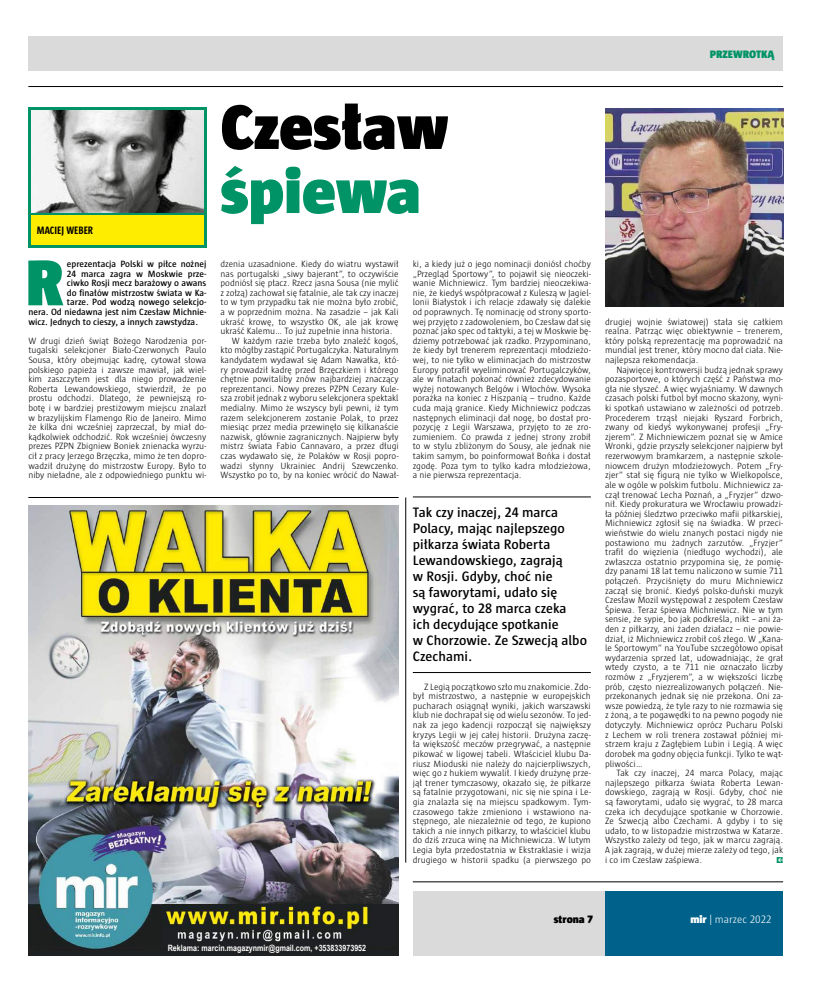
<style>
.page{position:relative;width:820px;height:993px;background:#fff}
.page>*{position:absolute;margin:0;border:0;box-sizing:border-box;transform-origin:0 0}
.t1{font:900 66.2px "Sun";color:#009366}
.t2{font:900 64px "Sun";color:#000}
.t3{font:900 64px "Sun";color:#009366}
.t4{font:600 14px/16px "Sun";color:#000}
.t5{font:300 11px "Sun";color:#fff}
.t6{font:700 condensed 11px "Sun";color:#000}
.t7{font:900 11px "Sun";color:#009366}
.t8{font:900 11px "Sun";color:#000}
.t9{font:300 9.3px/9.6px "Sun";letter-spacing:-.005em;color:#000;text-align:justify}
.t10{font:600 9.3px "Sun";color:#000}
.t11{font:700 8.7px "Arial Narrow";color:#fff}
.s1{font-weight:900}
</style>
<div class="page">
<hr style="left:28px;top:86px;width:754px;height:1px;background:#000">
<div style="left:604px;top:891px;width:178px;height:64px;background:#00628b"></div>
<div style="left:412px;top:891px;width:192px;height:64px;background:#dadada"></div>
<hr style="left:412px;top:881px;width:370px;height:1px;background:#000">
<div style="left:28px;top:37px;width:754px;height:34px;background:#dadada"></div>
<div style="left:28px;top:107px;width:178px;height:140px;background:linear-gradient(to right,#009366,#009366)"></div>
<img style="left:31px;top:110px;width:172px;height:102px">
<div style="left:31px;top:215px;width:172px;height:30px;background:#ffed00"></div>
<hr style="left:28px;top:497px;width:370px;height:1px;background:#000">
<hr style="left:405px;top:497px;width:1px;height:365px;background:#000">
<div style="left:28px;top:894px;width:370px;height:61px;background:#1f2021"></div>
<img style="left:28px;top:505px;width:370px;height:444px">
<img style="left:163px;top:904px;width:235px;height:41px">
<img style="left:605px;top:108px;width:177px;height:198px">
<hr style="left:412px;top:496px;width:178px;height:1px;background:#000">
<hr style="left:412px;top:672px;width:178px;height:1px;background:#000">
<p class="t7" style="left:709px;top:48px;width:66px">PRZEWROTKĄ</p>
<p class="t6" style="left:37px;top:224px;width:58px">MACIEJ WEBER</p>
<h1 class="t1" style="left:25px;top:244px;width:40px">R</h1>
<p class="t10" style="left:67px;top:259px;width:141px">eprezentacja Polski w piłce nożnej</p>
<p class="t10" style="left:67px;top:268px;width:141px">24 marca zagra w Moskwie prze-</p>
<p class="t10" style="left:67px;top:278px;width:141px">ciwko Rosji mecz barażowy o awans</p>
<p class="t10" style="left:67px;top:287px;width:141px">do finałów mistrzostw świata w Ka-</p>
<p class="t10" style="left:67px;top:297px;width:141px">tarze. Pod wodzą nowego selekcjo-</p>
<p class="t10" style="left:28px;top:307px;width:179px">nera. Od niedawna jest nim Czesław Michnie-</p>
<p class="t10" style="left:28px;top:316px;width:171px">wicz. Jednych to cieszy, a innych zawstydza.</p>
<p class="t9" style="left:28px;top:336px;width:179px">W drugi dzień świąt Bożego Narodzenia por&shy;tugalski selekcjoner Biało-Czerwonych Paulo Sousa, który obejmując kadrę, cytował słowa polskiego papieża i zawsze mawiał, jak wiel&shy;kim zaszczytem jest dla niego prowadzenie Roberta Lewandowskiego, stwierdził, że po prostu odchodzi. Dlatego, że pewniejszą ro&shy;botę i w bardziej prestiżowym miejscu znalazł w brazylijskim Flamengo Rio de Janeiro. Mimo że kilka dni wcześniej zaprzeczał, by miał do&shy;kądkolwiek odchodzić. Rok wcześniej ówczesny prezes PZPN Zbigniew Boniek znienacka wyrzu&shy;cił z pracy Jerzego Brzęczka, mimo że ten dopro&shy;wadził drużynę do mistrzostw Europy. Było to niby nieładne, ale z odpowiedniego punktu wi-</p>
<h2 class="t2" style="left:220px;top:90px;width:229px">Czesław</h2>
<h2 class="t3" style="left:220px;top:154px;width:202px">śpiewa</h2>
<p class="t9" style="left:220px;top:259px;width:179px">dzenia uzasadnione. Kiedy do wiatru wystawił</p>
<p class="t9" style="left:220px;top:268px;width:179px">nas portugalski „siwy bajerant”, to oczywiście</p>
<p class="t9" style="left:220px;top:278px;width:179px">podniósł się płacz. Rzecz jasna Sousa (nie mylić</p>
<p class="t9" style="left:220px;top:288px;width:179px">z zołzą) zachował się fatalnie, ale tak czy inaczej</p>
<p class="t9" style="left:220px;top:297px;width:179px">to w tym przypadku tak nie można było zrobić,</p>
<p class="t9" style="left:220px;top:307px;width:179px">a w poprzednim można. Na zasadzie – jak Kali</p>
<p class="t9" style="left:220px;top:316px;width:179px">ukraść krowę, to wszystko OK, ale jak krowę</p>
<p class="t9" style="left:220px;top:326px;width:173px">ukraść Kalemu… To już zupełnie inna historia.</p>
<p class="t9" style="left:232px;top:336px;width:168px">W każdym razie trzeba było znaleźć kogoś,</p>
<p class="t9" style="left:220px;top:345px;width:179px">kto mógłby zastąpić Portugalczyka. Naturalnym</p>
<p class="t9" style="left:220px;top:355px;width:179px">kandydatem wydawał się Adam Nawałka, któ-</p>
<p class="t9" style="left:220px;top:364px;width:179px">ry prowadził kadrę przed Brzęczkiem i którego</p>
<p class="t9" style="left:220px;top:374px;width:179px">chętnie powitaliby znów najbardziej znaczący</p>
<p class="t9" style="left:220px;top:384px;width:179px">reprezentanci. Nowy prezes PZPN Cezary Kule-</p>
<p class="t9" style="left:220px;top:393px;width:179px">sza zrobił jednak z wyboru selekcjonera spektakl</p>
<p class="t9" style="left:220px;top:403px;width:179px">medialny. Mimo że wszyscy byli pewni, iż tym</p>
<p class="t9" style="left:220px;top:412px;width:179px">razem selekcjonerem zostanie Polak, to przez</p>
<p class="t9" style="left:220px;top:422px;width:179px">miesiąc przez media przewinęło się kilkanaście</p>
<p class="t9" style="left:220px;top:432px;width:179px">nazwisk, głównie zagranicznych. Najpierw były</p>
<p class="t9" style="left:220px;top:441px;width:179px">mistrz świata Fabio Cannavaro, a przez długi</p>
<p class="t9" style="left:220px;top:451px;width:179px">czas wydawało się, że Polaków w Rosji popro-</p>
<p class="t9" style="left:220px;top:460px;width:179px">wadzi słynny Ukrainiec Andrij Szewczenko.</p>
<p class="t9" style="left:220px;top:470px;width:179px">Wszystko po to, by na koniec wrócić do Nawał-</p>
<p class="t9" style="left:412px;top:259px;width:179px">ki, a kiedy już o jego nominacji doniósł choćby „Przegląd Sportowy”, to pojawił się nieoczeki&shy;wanie Michniewicz. Tym bardziej nieoczekiwa&shy;nie, że kiedyś współpracował z Kuleszą w Jagiel&shy;lonii Białystok i ich relacje zdawały się dalekie od poprawnych. Tę nominację od strony sporto&shy;wej przyjęto z zadowoleniem, bo Czesław dał się poznać jako spec od taktyki, a tej w Moskwie bę&shy;dziemy potrzebować jak rzadko. Przypominano, że kiedy był trenerem reprezentacji młodzieżo&shy;wej, to nie tylko w eliminacjach do mistrzostw Europy potrafił wyeliminować Portugalczyków, ale w finałach pokonać również zdecydowanie wyżej notowanych Belgów i Włochów. Wysoka porażka na koniec z Hiszpanią – trudno. Każde cuda mają granice. Kiedy Michniewicz podczas następnych eliminacji dał nogę, bo dostał pro&shy;pozycję z Legii Warszawa, przyjęto to ze zro&shy;zumieniem. Co prawda z jednej strony zrobił to w stylu zbliżonym do Sousy, ale jednak nie takim samym, bo poinformował Bońka i dostał zgodę. Poza tym to tylko kadra młodzieżowa, a nie pierwsza reprezentacja.</p>
<p class="t4" style="left:412px;top:504px;width:176px">Tak czy inaczej, 24 marca<br>Polacy, mając najlepszego piłkarza świata Roberta<br>Lewandowskiego, zagrają<br>w Rosji. Gdyby, choć nie<br>są faworytami, udało się wygrać, to 28 marca czeka ich decydujące spotkanie<br>w Chorzowie. Ze Szwecją albo<br>Czechami.</p>
<p class="t9" style="left:412px;top:681px;width:179px;text-indent:11px">Z Legią początkowo szło mu znakomicie. Zdo&shy;był mistrzostwo, a następnie w europejskich pucharach osiągnął wyniki, jakich warszawski klub nie dochrapał się od wielu sezonów. To jed&shy;nak za jego kadencji rozpoczął się największy kryzys Legii w jej całej historii. Drużyna zaczę&shy;ła większość meczów przegrywać, a następnie pikować w ligowej tabeli. Właściciel klubu Da&shy;riusz Mioduski nie należy do najcierpliwszych, więc go z hukiem wywalił. I kiedy drużynę prze&shy;jął trener tymczasowy, okazało się, że piłkarze są fatalnie przygotowani, nic się nie spina i Le&shy;gia znalazła się na miejscu spadkowym. Tym&shy;czasowego także zmieniono i wstawiono na&shy;stępnego, ale niezależnie od tego, że kupiono takich a nie innych piłkarzy, to właściciel klubu do dziś zrzuca winę na Michniewicza. W lutym Legia była przedostatnia w Ekstraklasie i wizja drugiego w historii spadku (a pierwszego po</p>
<p class="t9" style="left:604px;top:316px;width:179px">drugiej wojnie światowej) stała się całkiem realna. Patrząc więc obiektywnie – trenerem, który polską reprezentację ma poprowadzić na mundial jest trener, który mocno dał ciała. Nie&shy;najlepsza rekomendacja.</p>
<p class="t9" style="left:604px;top:364px;width:179px;text-indent:11px">Najwięcej kontrowersji budzą jednak sprawy pozasportowe, o których część z Państwa mo&shy;gła nie słyszeć. A więc wyjaśniamy. W dawnych czasach polski futbol był mocno skażony, wyni&shy;ki spotkań ustawiano w zależności od potrzeb.<br>Procederem trząsł niejaki Ryszard Forbrich, zwany od kiedyś wykonywanej profesji „Fry&shy;zjerem”. Z Michniewiczem poznał się w Amice Wronki, gdzie przyszły selekcjoner najpierw był rezerwowym bramkarzem, a następnie szkole&shy;niowcem drużyn młodzieżowych. Potem „Fry&shy;zjer” stał się figurą nie tylko w Wielkopolsce, ale w ogóle w polskim futbolu. Michniewicz za&shy;czął trenować Lecha Poznań, a „Fryzjer” dzwo&shy;nił. Kiedy prokuratura we Wrocławiu prowadzi&shy;ła później śledztwo przeciwko mafii piłkarskiej, Michniewicz zgłosił się na świadka. W przeci&shy;wieństwie do wielu znanych postaci nigdy nie postawiono mu żadnych zarzutów. „Fryzjer” trafił do więzienia (niedługo wychodzi), ale zwłaszcza ostatnio przypomina się, że pomię&shy;dzy panami 18 lat temu naliczono w sumie 711 połączeń. Przyciśnięty do muru Michniewicz zaczął się bronić. Kiedyś polsko-duński muzyk Czesław Mozil występował z zespołem Czesław Śpiewa. Teraz śpiewa Michniewicz. Nie w tym sensie, że sypie, bo jak podkreśla, nikt – ani ża&shy;den z piłkarzy, ani żaden działacz – nie powie&shy;dział, iż Michniewicz zrobił coś złego. W „Kana&shy;le Sportowym” na YouTube szczegółowo opisał wydarzenia sprzed lat, udowadniając, że grał wtedy czysto, a te 711 nie oznaczało liczby rozmów z „Fryzjerem”, a w większości liczbę prób, często niezrealizowanych połączeń. Nie&shy;przekonanych jednak się nie przekona. Oni za&shy;wsze powiedzą, że tyle razy to nie rozmawia się z żoną, a te pogawędki to na pewno pogody nie dotyczyły. Michniewicz oprócz Pucharu Polski z Lechem w roli trenera zostawał później mi&shy;strzem kraju z Zagłębiem Lubin i Legią. A więc dorobek ma godny objęcia funkcji. Tylko te wąt&shy;pliwości…</p>
<p class="t9" style="left:604px;top:768px;width:179px;text-indent:11px">Tak czy inaczej, 24 marca Polacy, mając najlepszego piłkarza świata Roberta Lewan&shy;dowskiego, zagrają w Rosji. Gdyby, choć nie są faworytami, udało się wygrać, to 28 marca czeka ich decydujące spotkanie w Chorzowie.<br>Ze Szwecją albo Czechami. A gdyby i to się udało, to w listopadzie mistrzostwa w Katarze.<br>Wszystko zależy od tego, jak w marcu zagrają.<br>A jak zagrają, w dużej mierze zależy od tego, jak i co im Czesław zaśpiewa.</p>
<p class="t11" style="left:168px;top:941px;width:200px">Reklama: marcin.magazynmir@gmail.com, +353833973952</p>
<p class="t8" style="left:553px;top:912px;width:41px">strona 7</p>
<p class="t5" style="left:690px;top:913px;width:83px"><span class="s1">mir</span> | marzec 2022</p>
</div>
